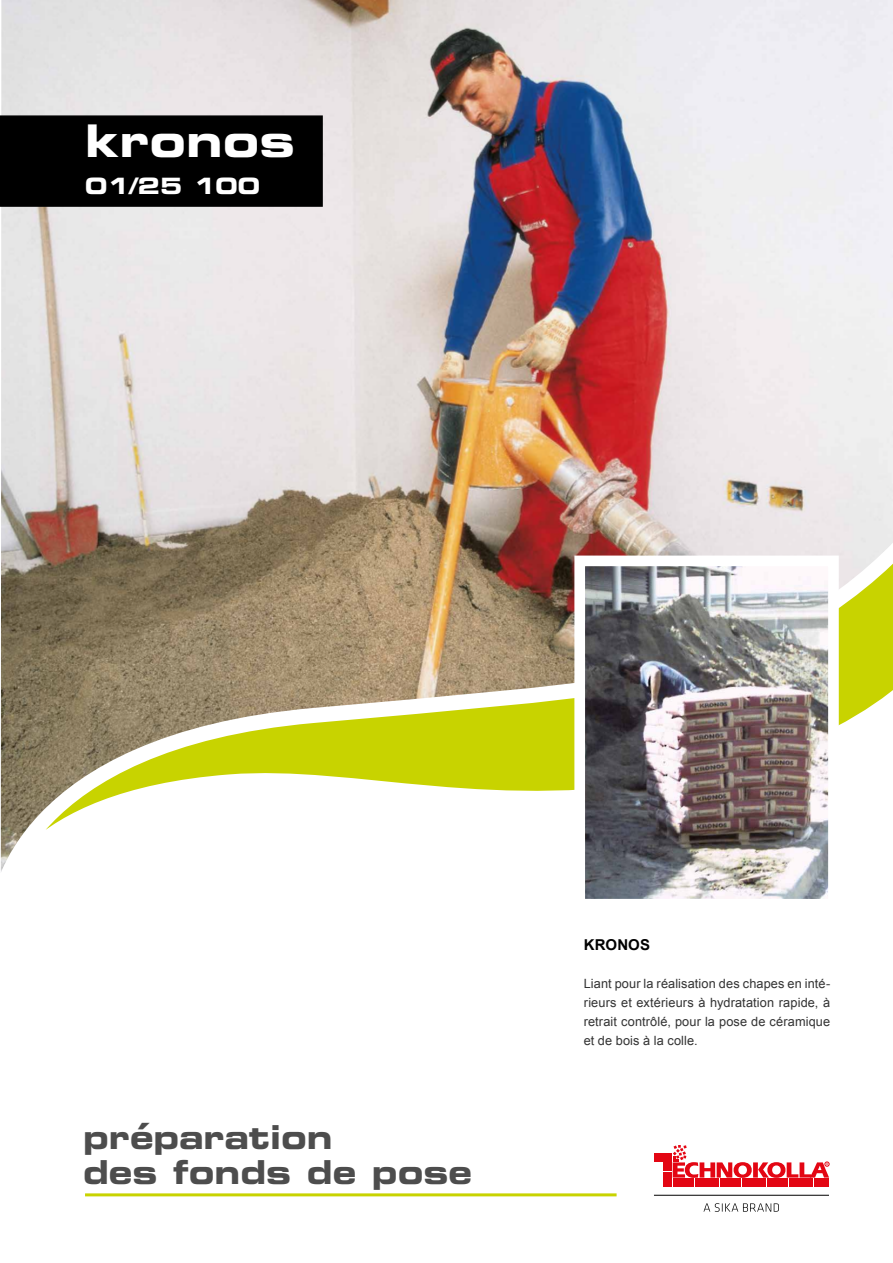
<style>
.page{position:relative;width:893px;height:1263px;background:#fff}
.page>*{position:absolute;margin:0;border:0;box-sizing:border-box;transform-origin:0 0}
.t1{font:45px "Eurostile Bold Extended Two";color:#fff}
.t2{font:33px/34.5px "Eurostile Bold Extended Two";color:#4d4d4d;scale:.96 1}
.t3{font:22.5px "Eurostile Bold Extended Two";color:#fff}
.t4{font:700 15px "Arial";letter-spacing:.005em;color:#000}
.t5{font:12.75px/18.8px "Arial";letter-spacing:.01em;color:#333;text-align:justify}
</style>
<div class="page">
<img style="left:1px;top:0;width:892px;height:485px">
<img style="left:1px;top:485px;width:892px;height:187px">
<div style="left:0;top:115px;width:323px;height:92px;background:#000;border:2px solid #000"></div>
<svg style="left:0;top:672px;width:893px;height:525px"></svg>
<hr style="left:85px;top:1193px;width:532px;height:3px;background:#c8d300">
<img style="left:586px;top:567px;width:241px;height:330px">
<div style="left:574px;top:555px;width:265px;height:354px;border:11px solid #fff"></div>
<svg style="left:654px;top:1145px;width:175px;height:42px"></svg>
<svg style="left:703px;top:1203px;width:76px;height:9px"></svg>
<hr style="left:654px;top:1195px;width:175px;height:1px;background:#000">
<h1 class="t1" style="left:85px;top:109px;width:212px">kronos</h1>
<h3 class="t3" style="left:85px;top:170px;width:177px">01/25 100</h3>
<h2 class="t2" style="left:83px;top:1119px;width:407px">préparation<br>des fonds de pose</h2>
<p class="t4" style="left:584px;top:935px;width:68px">KRONOS</p>
<p class="t5" style="left:584px;top:974px;width:248px">Liant pour la réalisation des chapes en inté&shy;rieurs et extérieurs à hydratation rapide, à retrait contrôlé, pour la pose de céramique et de bois à la colle.</p>
</div>
